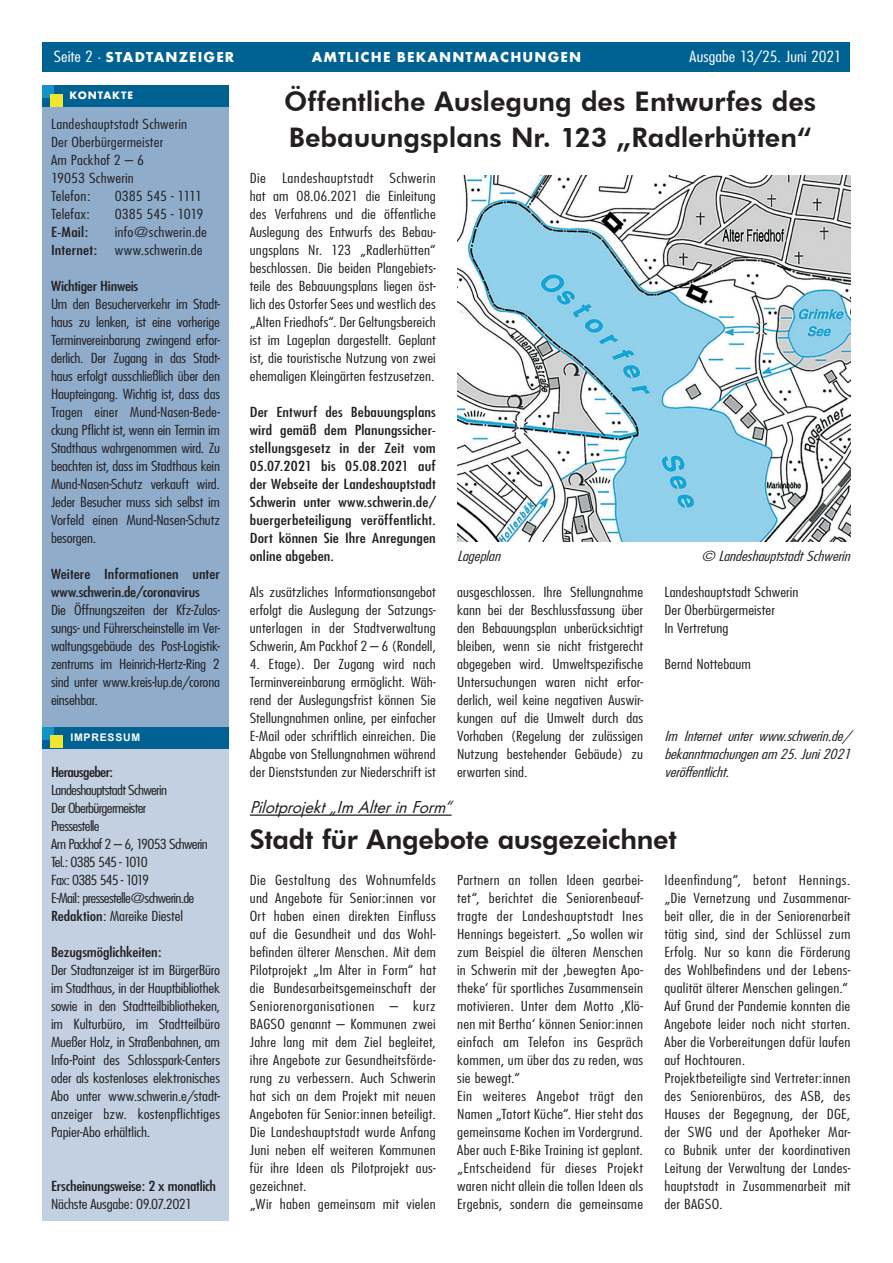
<style>
.page{position:relative;width:893px;height:1263px;background:#fff}
.page>*{position:absolute;margin:0;border:0;box-sizing:border-box;transform-origin:0 0}
.t1{font:800 27px/36px "Futura BT";letter-spacing:-.005em;color:#231f20}
.t2{font:italic 18px "Futura TOT Boo";color:#231f20}
.t3{font:700 15px "Futura TOT";letter-spacing:.075em;color:#fff}
.t4{font:300 condensed 15px "Futura";color:#fff;scale:1.25 1}
.t5{font:300 condensed 13.5px/18px "Futura";letter-spacing:.015em;color:#231f20;text-align:justify;scale:1.25 1}
.t6{font:condensed 13.5px/18px "Futura";letter-spacing:-.005em;color:#231f20;scale:1.25 1}
.t7{font:300 condensed 13.5px/18px "Futura";letter-spacing:-.04em;color:#231f20;scale:1.25 1}
.t8{font:italic 300 condensed 13.5px/18px "Futura";color:#231f20;scale:1.25 1}
.t9{font:300 condensed 13.5px "Futura";letter-spacing:-.015em;color:#231f20;scale:1.25 1}
.t10{font:300 condensed 13.5px "Futura";letter-spacing:-.02em;color:#231f20;scale:1.25 1}
.t11{font:condensed 13.5px "Futura";letter-spacing:-.04em;color:#231f20;scale:1.25 1}
.t12{font:700 11.25px "Futura TOT";letter-spacing:.075em;color:#fff}
.t13{font:700 10.5px "Arial";letter-spacing:.075em;color:#fff}
.s1{font-family:"Futura";font-weight:300;font-stretch:condensed}
.s2{font-weight:400}
</style>
<div class="page">
<div style="left:43px;top:43px;width:807px;height:29px;background:#006293"></div>
<div style="left:43px;top:104px;width:186px;height:623px;background:#8faccb"></div>
<div style="left:43px;top:748px;width:186px;height:472px;background:#c2d0e1"></div>
<div style="left:43px;top:85px;width:186px;height:21px;background:#006293"></div>
<div style="left:43px;top:85px;width:11px;height:13px;background:#1294c8"></div>
<div style="left:51px;top:94px;width:12px;height:12px;background:#f0e52f"></div>
<div style="left:43px;top:727px;width:186px;height:21px;background:#006293"></div>
<div style="left:43px;top:727px;width:11px;height:12px;background:#1294c8"></div>
<div style="left:51px;top:736px;width:12px;height:12px;background:#f0e52f"></div>
<hr style="left:250px;top:814px;width:202px;height:2px;background:#231f20">
<img style="left:457px;top:175px;width:393px;height:367px">
<p class="t4" style="left:53px;top:47px;width:124px">Ausgabe 13/25. Juni 2021</p>
<p class="t4" style="left:690px;top:47px;width:123px">Ausgabe 13/25. Juni 2021</p>
<p class="t3" style="left:54px;top:48px;width:182px"><span class="s1">Seite 2 ·</span> STADTANZEIGER</p>
<p class="t3" style="left:312px;top:48px;width:271px">AMTLICHE BEKANNTMACHUNGEN</p>
<p class="t3" style="left:662px;top:48px;width:183px">STADTANZEIGER <span class="s1">· Seite 2</span></p>
<p class="t12" style="left:70px;top:88px;width:65px">KONTAKTE</p>
<p class="t5" style="left:51px;top:115px;width:110px;text-align:left">Landeshauptstadt Schwerin<br>Der Oberbürgermeister<br>Am Packhof 2 – 6<br>19053 Schwerin<br>Telefon:</p>
<p class="t10" style="left:115px;top:188px;width:71px">0385 545 - 1111</p>
<p class="t5" style="left:51px;top:205px;width:33px">Telefax:</p>
<p class="t10" style="left:115px;top:206px;width:72px">0385 545 - 1019</p>
<p class="t6" style="left:51px;top:223px;width:31px">E-Mail:</p>
<p class="t5" style="left:115px;top:223px;width:75px">info@schwerin.de</p>
<p class="t6" style="left:51px;top:241px;width:38px">Internet:</p>
<p class="t5" style="left:115px;top:241px;width:72px">www.schwerin.de</p>
<p class="t6" style="left:51px;top:277px;width:71px">Wichtiger Hinweis</p>
<p class="t5" style="left:51px;top:295px;width:137px">Um den Besucherverkehr im Stadt&shy;haus zu lenken, ist eine vorherige Terminvereinbarung zwingend erfor&shy;derlich. Der Zugang in das Stadt&shy;haus erfolgt ausschließlich über den Haupteingang. Wichtig ist, dass das Tragen einer Mund-Nasen-Bede&shy;ckung Pflicht ist, wenn ein Termin im Stadthaus wahrgenommen wird. Zu beachten ist, dass im Stadthaus kein Mund-Nasen-Schutz verkauft wird.<br>Jeder Besucher muss sich selbst im Vorfeld einen Mund-Nasen-Schutz besorgen.</p>
<p class="t6" style="left:51px;top:565px;width:137px">Weitere Informationen unter www.schwerin.de/coronavirus</p>
<p class="t5" style="left:51px;top:601px;width:137px">Die Öffnungszeiten der Kfz-Zulas&shy;sungs- und Führerscheinstelle im Ver&shy;waltungsgebäude des Post-Logistik&shy;zentrums im Heinrich-Hertz-Ring 2 sind unter www.kreis-lup.de/corona einsehbar.</p>
<p class="t13" style="left:70px;top:729px;width:71px">IMPRESSUM</p>
<p class="t11" style="left:51px;top:764px;width:51px">Herausgeber:</p>
<p class="t7" style="left:51px;top:781px;width:127px">Landeshauptstadt Schwerin<br>Der Oberbürgermeister<br>Pressestelle<br>Am Packhof 2 – 6, 19053 Schwerin<br>Tel.: 0385 545 - 1010<br>Fax: 0385 545 - 1019<br>E-Mail: pressestelle@schwerin.de<br><span class="s2">Redaktion</span>: Mareike Diestel</p>
<p class="t6" style="left:51px;top:943px;width:90px">Bezugsmöglichkeiten:</p>
<p class="t5" style="left:51px;top:961px;width:137px">Der Stadtanzeiger ist im BürgerBüro im Stadthaus, in der Hauptbibliothek sowie in den Stadtteilbibliotheken, im Kulturbüro, im Stadtteilbüro Mueßer Holz, in Straßenbahnen, am Info-Point des Schlosspark-Centers oder als kostenloses elektronisches Abo unter www.schwerin.e/stadt&shy;anzeiger bzw. kostenpflichtiges Papier-Abo erhältlich.</p>
<p class="t6" style="left:51px;top:1177px;width:134px">Erscheinungsweise: 2 x monatlich</p>
<p class="t9" style="left:51px;top:1196px;width:114px">Nächste Ausgabe: 09.07.2021</p>
<h1 class="t1" style="left:284px;top:83px;width:533px">Öffentliche Auslegung des Entwurfes des<br>Bebauungsplans Nr. 123 „Radlerhütten“</h1>
<p class="t5" style="left:250px;top:169px;width:150px">Die Landeshauptstadt Schwerin hat am 08.06.2021 die Einleitung des Verfahrens und die öffentliche Auslegung des Entwurfs des Bebau&shy;ungsplans Nr. 123 „Radlerhütten“ beschlossen. Die beiden Plangebiets&shy;teile des Bebauungsplans liegen öst&shy;lich des Ostorfer Sees und westlich des „Alten Friedhofs“. Der Geltungsbereich ist im Lageplan dargestellt. Geplant ist, die touristische Nutzung von zwei ehemaligen Kleingärten festzusetzen.</p>
<p class="t6" style="left:250px;top:403px;width:150px;text-align:justify">Der Entwurf des Bebauungsplans wird gemäß dem Planungssicher&shy;stellungsgesetz in der Zeit vom 05.07.2021 bis 05.08.2021 auf der Webseite der Landeshauptstadt Schwerin unter www.schwerin.de/ buergerbeteiligung veröffentlicht.<br>Dort können Sie Ihre Anregungen online abgeben.</p>
<p class="t5" style="left:250px;top:583px;width:150px">Als zusätzliches Informationsangebot erfolgt die Auslegung der Satzungs&shy;unterlagen in der Stadtverwaltung Schwerin, Am Packhof 2 – 6 (Rondell,</p>
<p class="t5" style="left:250px;top:655px;width:150px">4. Etage). Der Zugang wird nach Terminvereinbarung ermöglicht. Wäh&shy;rend der Auslegungsfrist können Sie Stellungnahmen online, per einfacher E-Mail oder schriftlich einreichen. Die Abgabe von Stellungnahmen während der Dienststunden zur Niederschrift ist</p>
<p class="t8" style="left:457px;top:547px;width:39px">Lageplan</p>
<p class="t8" style="left:701px;top:547px;width:124px">© LandeshauptstadtSchwerin</p>
<p class="t5" style="left:457px;top:583px;width:150px">ausgeschlossen. Ihre Stellungnahme kann bei der Beschlussfassung über den Bebauungsplan unberücksichtigt bleiben, wenn sie nicht fristgerecht abgegeben wird. Umweltspezifische Untersuchungen waren nicht erfor&shy;derlich, weil keine negativen Auswir&shy;kungen auf die Umwelt durch das Vorhaben (Regelung der zulässigen Nutzung bestehender Gebäude) zu erwarten sind.</p>
<p class="t5" style="left:664px;top:583px;width:109px;text-align:left">Landeshauptstadt Schwerin<br>Der Oberbürgermeister<br>In Vertretung</p>
<p class="t5" style="left:664px;top:655px;width:71px">Bernd Nottebaum</p>
<p class="t8" style="left:664px;top:727px;width:154px">Im Internet unter www.schwerin.de/ bekanntmachungenam 25.Juni2021 veröffentlicht.</p>
<h2 class="t2" style="left:250px;top:797px;width:209px">Pilotprojekt„Im AlterinForm“</h2>
<h1 class="t1" style="left:250px;top:821px;width:428px">Stadt für Angebote ausgezeichnet</h1>
<p class="t5" style="left:250px;top:871px;width:150px;text-align:left">Die Gestaltung des Wohnumfelds und Angebote für Senior:innen vor Ort haben einen direkten Einfluss auf die Gesundheit und das Wohl&shy;befinden älterer Menschen. Mit dem Pilotprojekt „Im Alter in Form“ hat die Bundesarbeitsgemeinschaft der Seniorenorganisationen – kurz BAGSO genannt – Kommunen zwei Jahre lang mit dem Ziel begleitet, ihre Angebote zur Gesundheitsförde&shy;rung zu verbessern. Auch Schwerin hat sich an dem Projekt mit neuen Angeboten für Senior:innen beteiligt.<br>Die Landeshauptstadt wurde Anfang Juni neben elf weiteren Kommunen für ihre Ideen als Pilotprojekt aus&shy;gezeichnet.<br>„Wir haben gemeinsam mit vielen</p>
<p class="t5" style="left:457px;top:871px;width:150px;text-align:left">Partnern an tollen Ideen gearbei&shy;tet“, berichtet die Seniorenbeauf&shy;tragte der Landeshauptstadt Ines Hennings begeistert. „So wollen wir zum Beispiel die älteren Menschen in Schwerin mit der ,bewegten Apo&shy;theke‘ für sportliches Zusammensein motivieren. Unter dem Motto ,Klö&shy;nen mit Bertha‘ können Senior:innen einfach am Telefon ins Gespräch kommen, um über das zu reden, was sie bewegt.“<br>Ein weiteres Angebot trägt den Namen „Tatort Küche“. Hier steht das gemeinsame Kochen im Vordergrund.<br>Aber auch E-Bike Training ist geplant. „Entscheidend für dieses Projekt waren nicht allein die tollen Ideen als Ergebnis, sondern die gemeinsame</p>
<p class="t5" style="left:664px;top:871px;width:150px;text-align:left">Ideenfindung“, betont Hennings. „Die Vernetzung und Zusammenar&shy;beit aller, die in der Seniorenarbeit tätig sind, sind der Schlüssel zum<br>Erfolg. Nur so kann die Förderung des Wohlbefindens und der Lebens&shy;qualität älterer Menschen gelingen.“<br>Auf Grund der Pandemie konnten die<br>Angebote leider noch nicht starten.<br>Aber die Vorbereitungen dafür laufen auf Hochtouren.<br>Projektbeteiligte sind Vertreter:innen des Seniorenbüros, des ASB, des<br>Hauses der Begegnung, der DGE, der SWG und der Apotheker Mar&shy;co Bubnik unter der koordinativen<br>Leitung der Verwaltung der Landes&shy;hauptstadt in Zusammenarbeit mit der BAGSO.</p>
</div>
